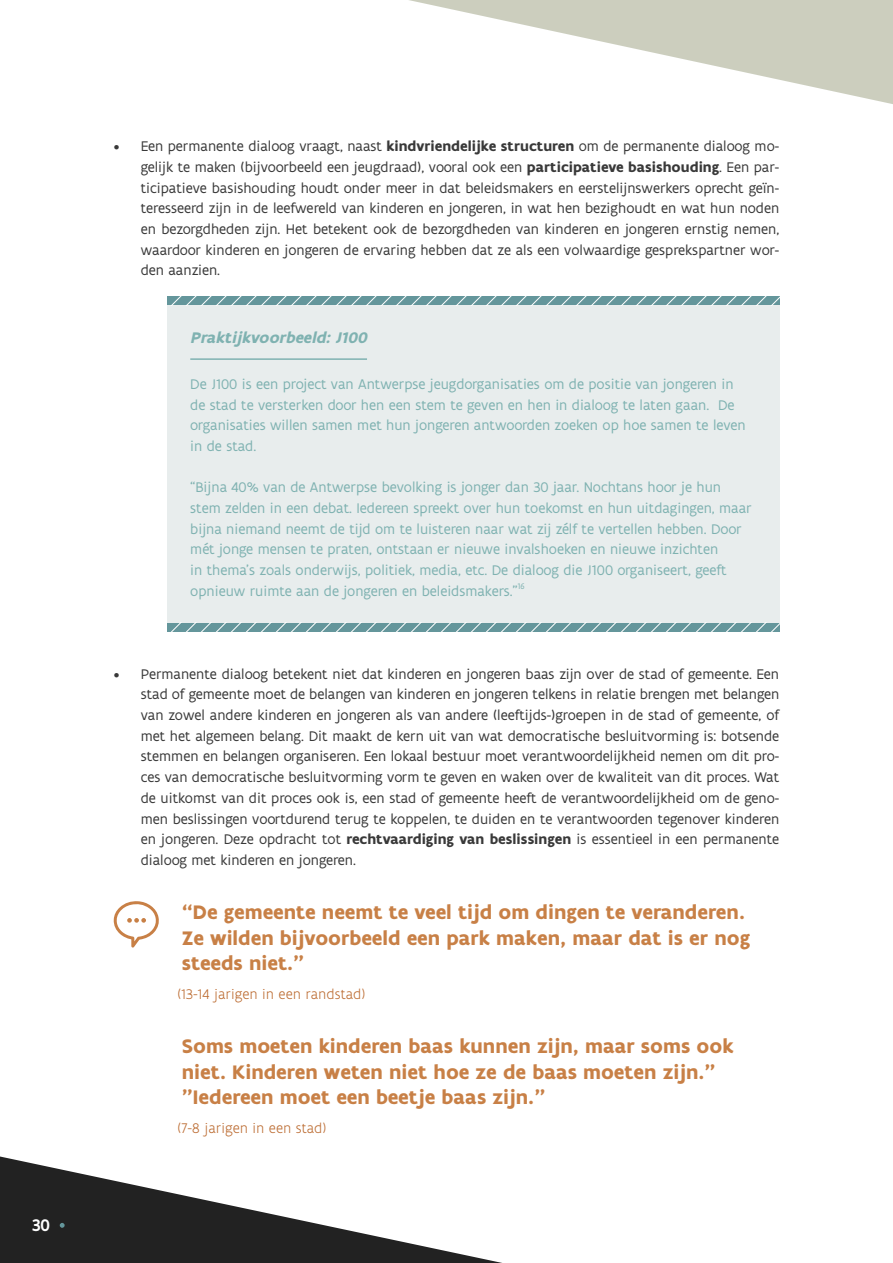
<style>
.page{position:relative;width:893px;height:1263px;background:#fff}
.page>*{position:absolute;margin:0;border:0;box-sizing:border-box;transform-origin:0 0}
.citaat-deel2{font:700 21px/25.2px "Flanders Art Sans";color:#c88046}
.t1{font:500 18px "Flanders Art Sans";color:#fff}
.Praktijkvoorbeeld-de{font:italic 700 16.5px "Flanders Art Sans";color:#7fb2b1}
.t2{font:15px/20.7px "Flanders Art Sans";color:#393939;text-align:justify}
.Praktijkvoorbeeld-de-2{font:15px/20.7px "Flanders Art Sans";color:#7fb2b1}
.citaat-deel3{font:300 15px "Flanders Art Sans";color:#bc6c32}
.s1{font-weight:700}
</style>
<div class="page">
<svg style="left:0;top:1156px;width:502px;height:107px;fill:#222"></svg>
<svg style="left:60px;top:1223px;width:5px;height:5px"></svg>
<svg style="left:409px;top:0;width:484px;height:104px"></svg>
<div style="left:167px;top:297px;width:612px;height:334px;background:#e8eded"></div>
<svg style="left:167px;top:297px;width:612px;height:8px;background:#729fa4"></svg>
<hr style="left:190px;top:358px;width:177px;height:2px;background:#7fb2b1">
<svg style="left:167px;top:623px;width:612px;height:8px;background:#729fa4"></svg>
<svg style="left:114px;top:901px;width:45px;height:47px"></svg>
<div style="left:106px;top:1159px;width:126px;height:16px;background:#fff"></div>
<p class="t1" style="left:32px;top:1213px;width:19px">30</p>
<p class="t2" style="left:141px;top:136px;width:640px;text-indent:-27px">• Een permanente dialoog vraagt, naast <span class="s1">kindvriendelijke structuren</span> om de permanente dialoog mo&shy;gelijk te maken (bijvoorbeeld een jeugdraad), vooral ook een <span class="s1">participatieve basishouding</span>. Een par&shy;ticipatieve basishouding houdt onder meer in dat beleidsmakers en eerstelijnswerkers oprecht geïn&shy;teresseerd zijn in de leefwereld van kinderen en jongeren, in wat hen bezighoudt en wat hun noden en bezorgdheden zijn. Het betekent ook de bezorgdheden van kinderen en jongeren ernstig nemen, waardoor kinderen en jongeren de ervaring hebben dat ze als een volwaardige gesprekspartner wor&shy;den aanzien.</p>
<p class="Praktijkvoorbeeld-de" style="left:190px;top:327px;width:183px">Praktijkvoorbeeld:J100</p>
<p class="Praktijkvoorbeeld-de-2" style="left:190px;top:374px;width:557px">De J100 is een project van Antwerpse jeugdorganisaties om de positie van jongeren in de stad te versterken door hen een stem te geven en hen in dialoog te laten gaan. De organisaties willen samen met hun jongeren antwoorden zoeken op hoe samen te leven in de stad.</p>
<p class="Praktijkvoorbeeld-de-2" style="left:190px;top:477px;width:563px">“Bijna 40% van de Antwerpse bevolking is jonger dan 30 jaar. Nochtans hoor je hun stem zelden in een debat. Iedereen spreekt over hun toekomst en hun uitdagingen, maar bijna niemand neemt de tijd om te luisteren naar wat zij zélf te vertellen hebben. Door mét jonge mensen te praten, ontstaan er nieuwe invalshoeken en nieuwe inzichten<br>in thema’s zoals onderwijs, politiek, media, etc. De dialoog die J100 organiseert, geeft opnieuw ruimte aan de jongeren en beleidsmakers.”<sup>16</sup></p>
<p class="t2" style="left:141px;top:664px;width:640px;text-indent:-27px">• Permanente dialoog betekent niet dat kinderen en jongeren baas zijn over de stad of gemeente. Een stad of gemeente moet de belangen van kinderen en jongeren telkens in relatie brengen met belangen van zowel andere kinderen en jongeren als van andere (leeftijds-)groepen in de stad of gemeente, of met het algemeen belang. Dit maakt de kern uit van wat democratische besluitvorming is: botsende stemmen en belangen organiseren. Een lokaal bestuur moet verantwoordelijkheid nemen om dit pro&shy;ces van democratische besluitvorming vorm te geven en waken over de kwaliteit van dit proces. Wat de uitkomst van dit proces ook is, een stad of gemeente heeft de verantwoordelijkheid om de geno&shy;men beslissingen voortdurend terug te koppelen, te duiden en te verantwoorden tegenover kinderen en jongeren. Deze opdracht tot <span class="s1">rechtvaardiging van beslissingen</span> is essentieel in een permanente dialoog met kinderen en jongeren.</p>
<p class="citaat-deel2" style="left:182px;top:900px;width:570px">“De gemeente neemt te veel tijd om dingen te veranderen.<br>Ze wilden bijvoorbeeld een park maken, maar dat is er nog steeds niet.”</p>
<p class="citaat-deel3" style="left:178px;top:985px;width:189px">(13-14 jarigen in een randstad)</p>
<p class="citaat-deel2" style="left:182px;top:1034px;width:553px">Soms moeten kinderen baas kunnen zijn, maar soms ook niet. Kinderen weten niet hoe ze de baas moeten zijn.” "Iedereen moet een beetje baas zijn."</p>
<p class="citaat-deel3" style="left:178px;top:1119px;width:150px">(7-8 jarigen in een stad)</p>
</div>
